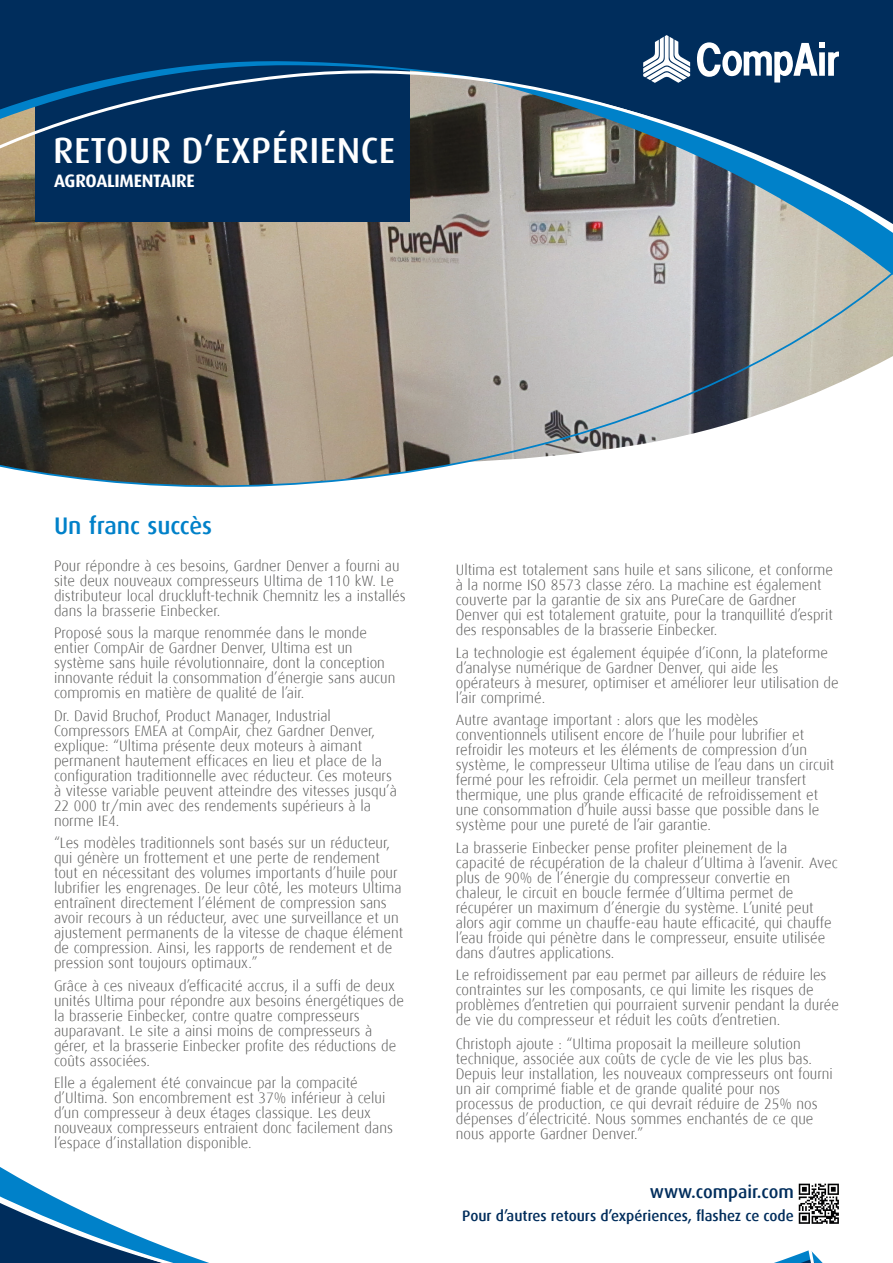
<style>
.page{position:relative;width:893px;height:1263px;background:#fff}
.page>*{position:absolute;margin:0;border:0;box-sizing:border-box;transform-origin:0 0}
.t1{font:500 36.15px "Dax";letter-spacing:.015em;color:#fff}
.t2{font:500 24px "Dax";color:#0081c9}
.t3{font:500 18px "Dax";color:#002d5c}
.t4{font:700 18px "Dax";letter-spacing:-.015em;color:#fff}
.t5{font:300 15px/15px "Dax";color:#575756}
.t6{font:500 15px "Dax";color:#002d5c}
</style>
<div class="page">
<svg style="left:0;top:1167px;width:823px;height:96px"></svg>
<svg style="left:797px;top:1182px;width:42px;height:43px"></svg>
<svg style="left:799px;top:1184px;width:40px;height:40px"></svg>
<div style="left:470px;top:1175px;width:324px;height:68px;background:#fff"></div>
<svg style="left:0;top:289px;width:893px;height:199px"></svg>
<svg style="left:0;top:263px;width:893px;height:26px;background:#a69e90"></svg>
<svg style="left:0;top:0;width:893px;height:263px;background:#35526d"></svg>
<svg style="left:697px;top:42px;width:142px;height:41px"></svg>
<svg style="left:643px;top:35px;width:47px;height:48px"></svg>
<p class="t1" style="left:53px;top:131px;width:344px">RETOUR D’EXPÉRIENCE</p>
<p class="t4" style="left:54px;top:171px;width:142px">AGROALIMENTAIRE</p>
<p class="t2" style="left:54px;top:513px;width:160px">Un franc succès</p>
<p class="t5" style="left:54px;top:558px;width:353px">Pour répondre à ces besoins, Gardner Denver a fourni au site deux nouveaux compresseurs Ultima de 110 kW. Le distributeur local druckluft-technik Chemnitz les a installés dans la brasserie Einbecker.</p>
<p class="t5" style="left:54px;top:626px;width:343px">Proposé sous la marque renommée dans le monde entier CompAir de Gardner Denver, Ultima est un système sans huile révolutionnaire, dont la conception innovante réduit la consommation d’énergie sans aucun compromis en matière de qualité de l’air.</p>
<p class="t5" style="left:54px;top:708px;width:344px">Dr. David Bruchof, Product Manager, Industrial Compressors EMEA at CompAir, chez Gardner Denver, explique: “Ultima présente deux moteurs à aimant permanent hautement efficaces en lieu et place de la configuration traditionnelle avec réducteur. Ces moteurs à vitesse variable peuvent atteindre des vitesses jusqu’à 22 000 tr/min avec des rendements supérieurs à la norme IE4.</p>
<p class="t5" style="left:54px;top:836px;width:351px">“Les modèles traditionnels sont basés sur un réducteur, qui génère un frottement et une perte de rendement tout en nécessitant des volumes importants d’huile pour lubrifier les engrenages. De leur côté, les moteurs Ultima entraînent directement l’élément de compression sans avoir recours à un réducteur, avec une surveillance et un ajustement permanents de la vitesse de chaque élément de compression. Ainsi, les rapports de rendement et de pression sont toujours optimaux.”</p>
<p class="t5" style="left:54px;top:978px;width:351px">Grâce à ces niveaux d’efficacité accrus, il a suffi de deux unités Ultima pour répondre aux besoins énergétiques de la brasserie Einbecker, contre quatre compresseurs auparavant. Le site a ainsi moins de compresseurs à gérer, et la brasserie Einbecker profite des réductions de coûts associées.</p>
<p class="t5" style="left:54px;top:1076px;width:340px">Elle a également été convaincue par la compacité d’Ultima. Son encombrement est 37% inférieur à celui d’un compresseur à deux étages classique. Les deux nouveaux compresseurs entraient donc facilement dans l’espace d’installation disponible.</p>
<p class="t5" style="left:456px;top:563px;width:379px">Ultima est totalement sans huile et sans silicone, et conforme à la norme ISO 8573 classe zéro. La machine est également couverte par la garantie de six ans PureCare de Gardner Denver qui est totalement gratuite, pour la tranquillité d’esprit des responsables de la brasserie Einbecker.</p>
<p class="t5" style="left:456px;top:645px;width:384px">La technologie est également équipée d’iConn, la plateforme d’analyse numérique de Gardner Denver, qui aide les opérateurs à mesurer, optimiser et améliorer leur utilisation de l’air comprimé.</p>
<p class="t5" style="left:456px;top:713px;width:380px">Autre avantage important : alors que les modèles conventionnels utilisent encore de l’huile pour lubrifier et refroidir les moteurs et les éléments de compression d’un système, le compresseur Ultima utilise de l’eau dans un circuit fermé pour les refroidir. Cela permet un meilleur transfert thermique, une plus grande efficacité de refroidissement et une consommation d’huile aussi basse que possible dans le système pour une pureté de l’air garantie.</p>
<p class="t5" style="left:456px;top:840px;width:383px">La brasserie Einbecker pense profiter pleinement de la capacité de récupération de la chaleur d’Ultima à l’avenir. Avec plus de 90% de l’énergie du compresseur convertie en chaleur, le circuit en boucle fermée d’Ultima permet de récupérer un maximum d’énergie du système. L’unité peut alors agir comme un chauffe-eau haute efficacité, qui chauffe l’eau froide qui pénètre dans le compresseur, ensuite utilisée dans d’autres applications.</p>
<p class="t5" style="left:456px;top:968px;width:385px">Le refroidissement par eau permet par ailleurs de réduire les contraintes sur les composants, ce qui limite les risques de problèmes d’entretien qui pourraient survenir pendant la durée de vie du compresseur et réduit les coûts d’entretien.</p>
<p class="t5" style="left:456px;top:1037px;width:379px">Christoph ajoute : “Ultima proposait la meilleure solution technique, associée aux coûts de cycle de vie les plus bas.<br>Depuis leur installation, les nouveaux compresseurs ont fourni un air comprimé fiable et de grande qualité pour nos processus de production, ce qui devrait réduire de 25% nos dépenses d’électricité. Nous sommes enchantés de ce que nous apporte Gardner Denver.”</p>
<p class="t3" style="left:650px;top:1182px;width:145px">www.compair.com</p>
<p class="t6" style="left:462px;top:1207px;width:333px">Pour d’autres retours d’expériences, flashez ce code</p>
</div>
